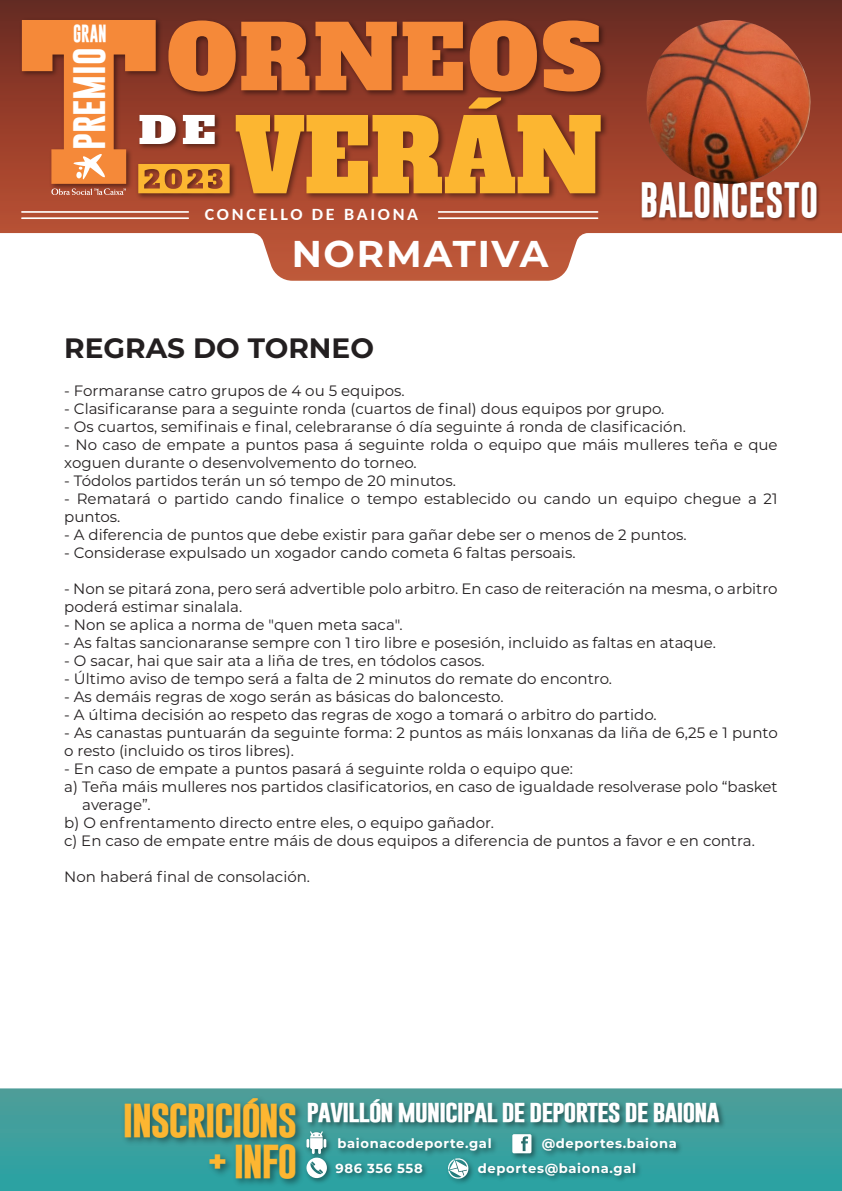
<style>
.page{position:relative;width:842px;height:1191px;background:#fff}
.page>*{position:absolute;margin:0;border:0;box-sizing:border-box;transform-origin:0 0}
.t1{font:700 40.9px "Gobold";color:#fff;scale:.85 1}
.t2{font:700 37.3px "Montserrat";letter-spacing:.05em;color:#fff}
.t3{font:700 37px "Gobold";color:#fff;scale:.9 1}
.t4{font:700 34.4px/41.3px "Gobold";letter-spacing:-.05em;color:#fcb631;text-align:right;scale:1.1 1}
.t5{font:700 28px "Montserrat";color:#231f20}
.t6{font:700 22.5px "Gobold";letter-spacing:-.05em;color:#fff;scale:1.1 1}
.t7{font:700 20.5px "Gobold";color:#fff;scale:.76 1}
.t8{font:700 16.9px "Carlito";letter-spacing:.15em;color:#fff;scale:1.06 1}
.t9{font:15px/18px "Montserrat";color:#231f20}
.t10{font:700 13.1px "Montserrat";letter-spacing:.05em;color:#fff}
</style>
<div class="page">
<svg style="left:0;top:1088px;width:842px;height:103px;background:#3ea09e"></svg>
<svg style="left:0;top:0;width:842px;height:233px;background:#923e2b"></svg>
<svg style="left:0;top:233px;width:842px;height:48px"></svg>
<hr style="left:439px;top:211px;width:159px;height:2px;background:#fff">
<hr style="left:439px;top:217px;width:159px;height:2px;background:#fff">
<hr style="left:22px;top:211px;width:166px;height:2px;background:#fff">
<hr style="left:22px;top:217px;width:166px;height:2px;background:#fff">
<img style="left:327px;top:1135px;width:359px;height:28px">
<svg style="left:512px;top:1135px;width:19px;height:18px"></svg>
<img style="left:116px;top:1092px;width:192px;height:99px">
<img style="left:302px;top:1095px;width:426px;height:40px">
<img style="left:302px;top:1153px;width:344px;height:34px">
<svg style="left:306px;top:1131px;width:21px;height:47px"></svg>
<svg style="left:446px;top:1157px;width:24px;height:23px"></svg>
<img style="left:637px;top:173px;width:187px;height:57px">
<img style="left:644px;top:20px;width:169px;height:166px">
<img style="left:164px;top:16px;width:445px;height:77px">
<img style="left:231px;top:93px;width:379px;height:110px">
<img style="left:17px;top:16px;width:147px;height:176px">
<img style="left:134px;top:195px;width:104px;height:7px">
<svg style="left:22px;top:20px;width:579px;height:175px;background:#c87333"></svg>
<h3 class="t7" style="left:73px;top:23px;width:46px">gran</h3>
<h3 class="t3" style="left:71px;top:150px;width:115px;rotate:-90deg">premio</h3>
<p class="t8" style="left:205px;top:204px;width:203px">CONCELLO DE BAIONA</p>
<h2 class="t2" style="left:292px;top:234px;width:258px">NORMATIVA</h2>
<h1 class="t1" style="left:640px;top:178px;width:211px">baloncesto</h1>
<h3 class="t5" style="left:64px;top:332px;width:311px">REGRAS DO TORNEO</h3>
<p class="t9" style="left:64px;top:382px;width:342px">- Formaranse catro grupos de 4 ou 5 equipos.</p>
<p class="t9" style="left:64px;top:400px;width:602px">- Clasificaranse para a seguinte ronda (cuartos de final) dous equipos por grupo.</p>
<p class="t9" style="left:64px;top:418px;width:623px">- Os cuartos, semifinais e final, celebraranse ó día seguinte á ronda de clasificación.</p>
<p class="t9" style="left:64px;top:436px;width:715px">- No caso de empate a puntos pasa á seguinte rolda o equipo que máis mulleres teña e que xoguen durante o desenvolvemento do torneo.</p>
<p class="t9" style="left:64px;top:472px;width:393px">- Tódolos partidos terán un só tempo de 20 minutos.</p>
<p class="t9" style="left:64px;top:490px;width:715px">- Rematará o partido cando finalice o tempo establecido ou cando un equipo chegue a 21 puntos.</p>
<p class="t9" style="left:64px;top:526px;width:624px">- A diferencia de puntos que debe existir para gañar debe ser o menos de 2 puntos.</p>
<p class="t9" style="left:64px;top:544px;width:513px">- Considerase expulsado un xogador cando cometa 6 faltas persoais.</p>
<p class="t9" style="left:64px;top:580px;width:715px">- Non se pitará zona, pero será advertible polo arbitro. En caso de reiteración na mesma, o arbitro poderá estimar sinalala.</p>
<p class="t9" style="left:64px;top:616px;width:340px">- Non se aplica a norma de "quen meta saca".</p>
<p class="t9" style="left:64px;top:634px;width:653px">- As faltas sancionaranse sempre con 1 tiro libre e posesión, incluido as faltas en ataque.</p>
<p class="t9" style="left:64px;top:652px;width:422px">- O sacar, hai que sair ata a liña de tres, en tódolos casos.</p>
<p class="t9" style="left:64px;top:670px;width:549px">- Último aviso de tempo será a falta de 2 minutos do remate do encontro.</p>
<p class="t9" style="left:64px;top:688px;width:441px">- As demáis regras de xogo serán as básicas do baloncesto.</p>
<p class="t9" style="left:64px;top:706px;width:594px">- A última decisión ao respeto das regras de xogo a tomará o arbitro do partido.</p>
<p class="t9" style="left:64px;top:724px;width:715px">- As canastas puntuarán da seguinte forma: 2 puntos as máis lonxanas da liña de 6,25 e 1 punto o resto (incluido os tiros libres).</p>
<p class="t9" style="left:64px;top:760px;width:510px">- En caso de empate a puntos pasará á seguinte rolda o equipo que:</p>
<p class="t9" style="left:64px;top:778px;width:715px">a) Teña máis mulleres nos partidos clasificatorios, en caso de igualdade resolverase polo “basket</p>
<p class="t9" style="left:82px;top:796px;width:70px">average”.</p>
<p class="t9" style="left:64px;top:814px;width:431px">b) O enfrentamento directo entre eles, o equipo gañador.</p>
<p class="t9" style="left:64px;top:832px;width:692px">c) En caso de empate entre máis de dous equipos a diferencia de puntos a favor e en contra.</p>
<p class="t9" style="left:64px;top:868px;width:247px">Non haberá final de consolación.</p>
<h3 class="t4" style="left:122px;top:1104px;width:161px">INSCRICIÓNS + INFO</h3>
<h3 class="t6" style="left:306px;top:1101px;width:377px">pavillón municipal de deportes de baiona</h3>
<p class="t10" style="left:338px;top:1136px;width:156px">baionacodeporte.gal</p>
<p class="t10" style="left:542px;top:1136px;width:137px">@deportes.baiona</p>
<p class="t10" style="left:335px;top:1161px;width:89px">986 356 558</p>
<p class="t10" style="left:478px;top:1161px;width:160px">deportes@baiona.gal</p>
</div>
